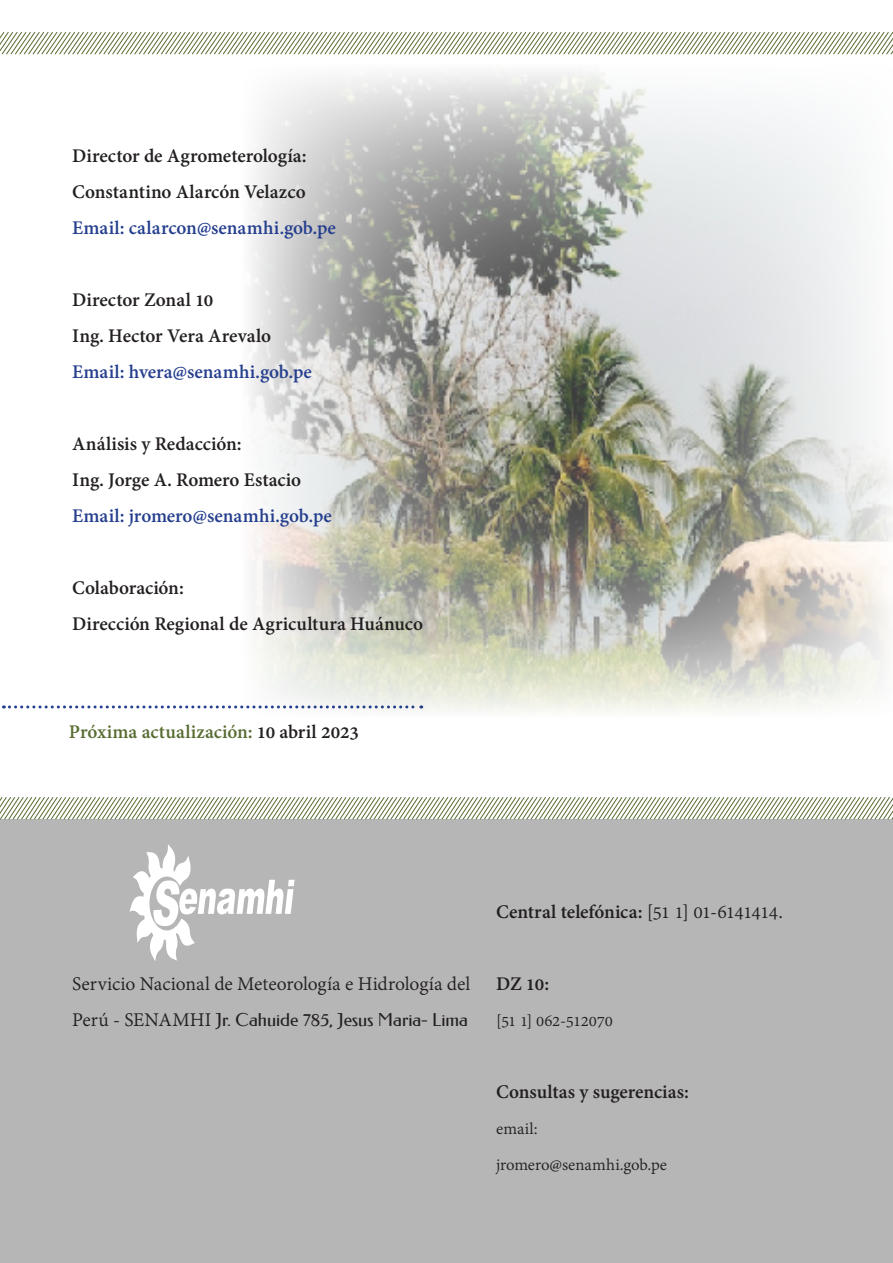
<style>
.page{position:relative;width:893px;height:1263px;background:#fff}
.page>*{position:absolute;margin:0;border:0;box-sizing:border-box;transform-origin:0 0}
.t1{font:700 21px/36px "Adobe Devanagari";letter-spacing:-.005em;color:#231f20}
.t2{font:700 21px "Adobe Devanagari";color:#253f8e}
.t3{font:21px "Adobe Devanagari";letter-spacing:-.005em;color:#231f20}
.t4{font:700 21px "Adobe Devanagari";color:#586c32}
.t5{font:18px/36px "Adobe Devanagari";letter-spacing:-.005em;color:#231f20}
.t6{font:18px "Federo";letter-spacing:-.005em;color:#231f20}
.s1{color:#231f20}
.s2{font-family:"Adobe Devanagari";font-size:21px}
.s3{font-weight:400}
</style>
<div class="page">
<div style="left:0;top:819px;width:893px;height:444px;background:#b6b6b7"></div>
<svg style="left:0;top:797px;width:893px;height:23px"></svg>
<svg style="left:0;top:32px;width:893px;height:23px"></svg>
<svg style="left:3px;top:705px;width:235px;height:3px"></svg>
<svg style="left:130px;top:844px;width:165px;height:117px"></svg>
<img style="left:240px;top:72px;width:653px;height:640px">
<p class="t1" style="left:72px;top:140px;width:236px">Director de Agrometerología:<br>Constantino Alarcón Velazco</p>
<p class="t2" style="left:72px;top:216px;width:265px">Email: calarcon@senamhi.gob.pe</p>
<p class="t1" style="left:72px;top:284px;width:200px">Director Zonal 10<br>Ing. Hector Vera Arevalo</p>
<p class="t2" style="left:72px;top:360px;width:241px">Email: hvera@senamhi.gob.pe</p>
<p class="t1" style="left:72px;top:428px;width:230px">Análisis y Redacción:<br>Ing. Jorge A. Romero Estacio</p>
<p class="t2" style="left:72px;top:504px;width:261px">Email: jromero@senamhi.gob.pe</p>
<p class="t1" style="left:72px;top:572px;width:352px">Colaboración:<br>Dirección Regional de Agricultura Huánuco</p>
<p class="t4" style="left:69px;top:720px;width:292px">Próxima actualización: <span class="s1">10 abril 2023</span></p>
<p class="t3" style="left:72px;top:972px;width:400px">Servicio Nacional de Meteorología e Hidrología del</p>
<p class="t6" style="left:72px;top:1009px;width:397px"><span class="s2">Perú - SENAMHI</span> Jr. Cahuide 785, Jesus Maria- Lima</p>
<p class="t1" style="left:496px;top:896px;width:288px">Central telefónica: <span class="s3">[51 1] 01-6141414.</span></p>
<p class="t1" style="left:496px;top:968px;width:54px">DZ 10:</p>
<p class="t5" style="left:496px;top:1004px;width:118px">[51 1] 062-512070</p>
<p class="t1" style="left:496px;top:1076px;width:194px">Consultas y sugerencias:</p>
<p class="t5" style="left:496px;top:1112px;width:172px">email: jromero@senamhi.gob.pe</p>
</div>
